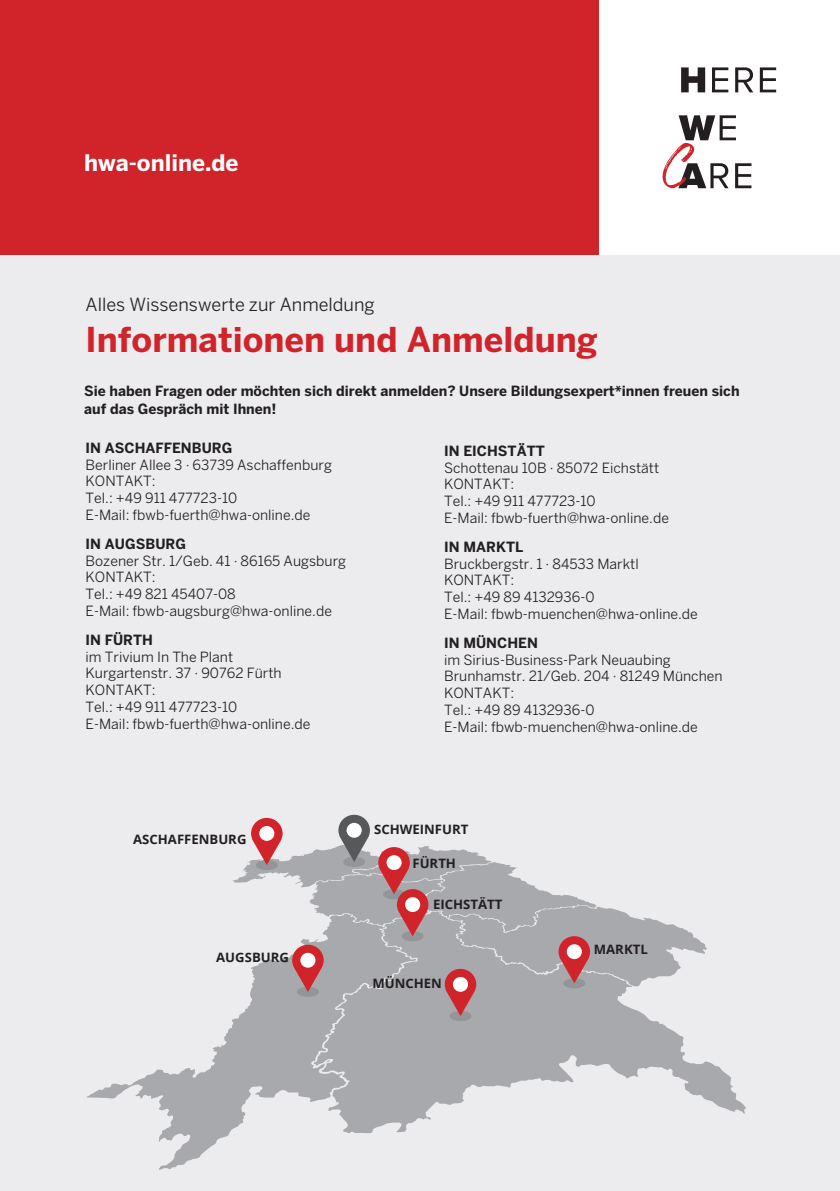
<style>
.page{position:relative;width:840px;height:1191px;background:#fff}
.page>*{position:absolute;margin:0;border:0;box-sizing:border-box;transform-origin:0 0}
.t1{font:700 34px "Benton Sans";color:#d1232a}
.t2{font:700 22.6px "Benton Sans";color:#fff}
.t3{font:18px "Benton Sans";color:#231f20}
.t4{font:14px/16.8px "Benton Sans";color:#231f20}
.t5{font:700 14px/18px "Benton Sans";color:#231f20}
.t6{font:700 13px "Open Sans";color:#231f20}
</style>
<div class="page">
<div style="left:0;top:0;width:598px;height:256px;background:#d1232a"></div>
<svg style="left:681px;top:67px;width:94px;height:25px"></svg>
<svg style="left:662px;top:115px;width:89px;height:73px"></svg>
<div style="left:0;top:256px;width:839px;height:935px;background:#ececee"></div>
<svg style="left:86px;top:1016px;width:283px;height:153px"></svg>
<svg style="left:313px;top:947px;width:432px;height:186px;fill:#a8a9ad"></svg>
<div style="left:449px;top:1011px;width:22px;height:10px;background:#939598;border-radius:50%"></div>
<svg style="left:233px;top:814px;width:473px;height:202px"></svg>
<div style="left:259px;top:826px;width:15px;height:15px;background:#fff;border-radius:50%"></div>
<h2 class="t2" style="left:84px;top:149px;width:156px">hwa-online.de</h2>
<p class="t3" style="left:86px;top:294px;width:290px">Alles Wissenswerte zur Anmeldung</p>
<h1 class="t1" style="left:86px;top:319px;width:513px">Informationen und Anmeldung</h1>
<p class="t5" style="left:84px;top:382px;width:656px">Sie haben Fragen oder möchten sich direkt anmelden? Unsere Bildungsexpert*innen freuen sich auf das Gespräch mit Ihnen!</p>
<p class="t5" style="left:86px;top:438px;width:148px">IN ASCHAFFENBURG</p>
<p class="t4" style="left:86px;top:456px;width:248px">Berliner Allee 3 · 63739 Aschaffenburg<br>KONTAKT:<br>Tel.: +49 911 477723-10<br>E-Mail: fbwb-fuerth@hwa-online.de</p>
<p class="t5" style="left:86px;top:534px;width:102px">IN AUGSBURG</p>
<p class="t4" style="left:86px;top:552px;width:262px">Bozener Str. 1/Geb. 41 · 86165 Augsburg<br>KONTAKT:<br>Tel.: +49 821 45407-08<br>E-Mail: fbwb-augsburg@hwa-online.de</p>
<p class="t5" style="left:86px;top:630px;width:69px">IN FÜRTH</p>
<p class="t4" style="left:86px;top:648px;width:226px">im Trivium In The Plant<br>Kurgartenstr. 37 · 90762 Fürth<br>KONTAKT:<br>Tel.: +49 911 477723-10<br>E-Mail: fbwb-fuerth@hwa-online.de</p>
<p class="t5" style="left:444px;top:441px;width:102px">IN EICHSTÄTT</p>
<p class="t4" style="left:444px;top:459px;width:226px">Schottenau 10B · 85072 Eichstätt<br>KONTAKT:<br>Tel.: +49 911 477723-10<br>E-Mail: fbwb-fuerth@hwa-online.de</p>
<p class="t5" style="left:444px;top:537px;width:81px">IN MARKTL</p>
<p class="t4" style="left:444px;top:555px;width:255px">Bruckbergstr. 1 · 84533 Marktl<br>KONTAKT:<br>Tel.: +49 89 4132936-0<br>E-Mail: fbwb-muenchen@hwa-online.de</p>
<p class="t5" style="left:444px;top:633px;width:95px">IN MÜNCHEN</p>
<p class="t4" style="left:444px;top:651px;width:280px">im Sirius-Business-Park Neuaubing<br>Brunhamstr. 21/Geb. 204 · 81249 München<br>KONTAKT:<br>Tel.: +49 89 4132936-0<br>E-Mail: fbwb-muenchen@hwa-online.de</p>
<p class="t6" style="left:133px;top:830px;width:115px">ASCHAFFENBURG</p>
<p class="t6" style="left:216px;top:948px;width:74px">AUGSBURG</p>
<p class="t6" style="left:374px;top:820px;width:96px">SCHWEINFURT</p>
<p class="t6" style="left:412px;top:853px;width:45px">FÜRTH</p>
<p class="t6" style="left:433px;top:895px;width:71px">EICHSTÄTT</p>
<p class="t6" style="left:372px;top:974px;width:71px">MÜNCHEN</p>
<p class="t6" style="left:593px;top:940px;width:55px">MARKTL</p>
</div>
